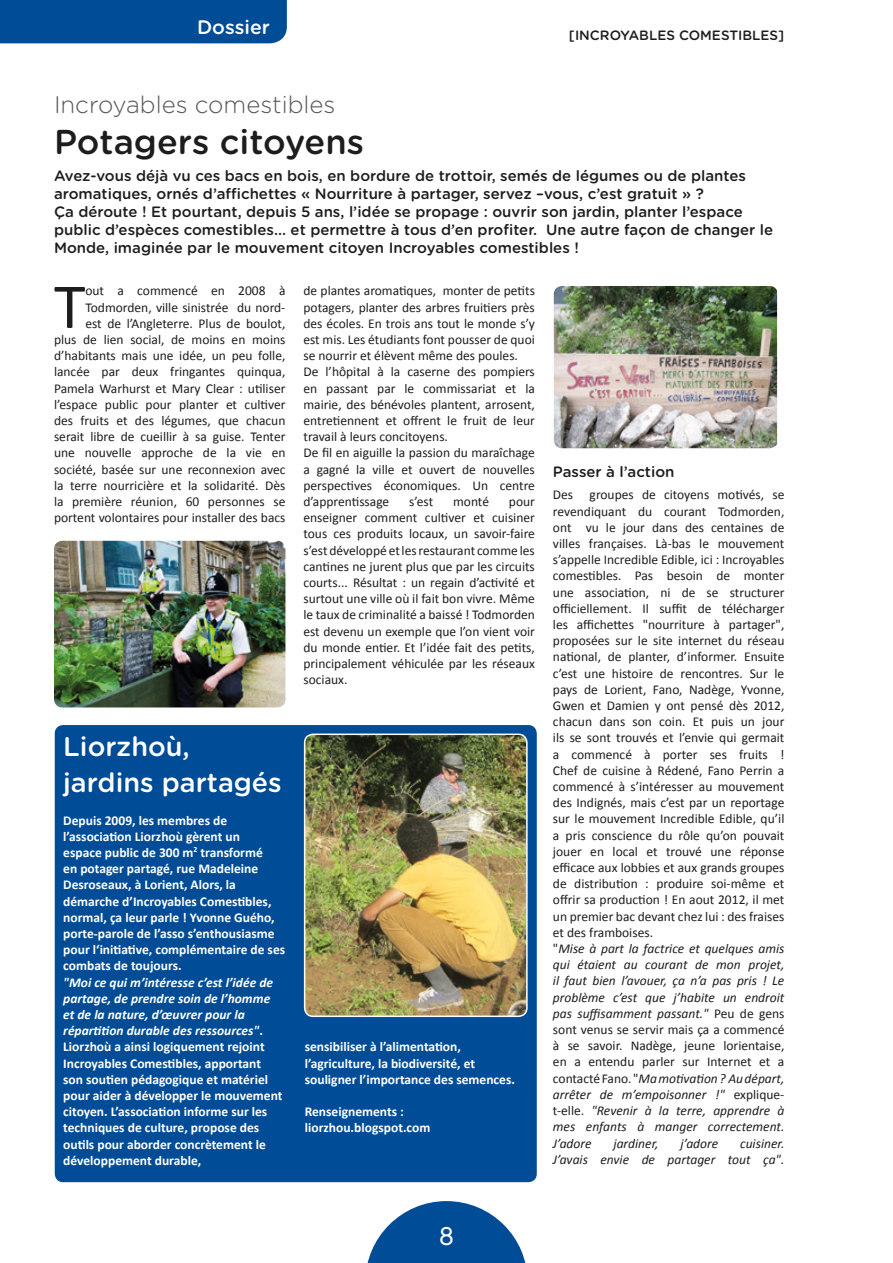
<style>
.page{position:relative;width:893px;height:1263px;background:#fff}
.page>*{position:absolute;margin:0;border:0;box-sizing:border-box;transform-origin:0 0}
.t1{font:64.5px "Calibri";color:#1d1d1b}
.surtitre{font:500 34.5px "Gotham Rounded";color:#1d1d1b}
.TITRE{font:500 27px "Gotham Rounded";color:#fff}
.t2{font:25.5px "Chalet London Nineteen Eighty";color:#fff}
.surtitre-2{font:300 24px "Gotham Rounded";color:#575756}
.t3{font:500 19.5px "Gotham Rounded";color:#fff}
.chapeau{font:500 15px/18px "Gotham Rounded";color:#1d1d1b}
.t4{font:13.5px/16.2px "Calibri";color:#1d1d1b;text-align:justify}
.t5{font:700 13.5px/16.2px "Calibri";color:#fff}
.t6{font:italic 13.5px/16.2px "Calibri";color:#1d1d1b;text-align:justify}
.t7{font:500 13.5px "Gotham Rounded";color:#1d1d1b}
.s1{font-style:normal}
.s2{font-style:italic}
</style>
<div class="page">
<div style="left:0;top:0;width:287px;height:43px;background:#004c97"></div>
<div style="left:55px;top:725px;width:482px;height:457px;background:#004c97;border-radius:9px"></div>
<img style="left:305px;top:736px;width:220px;height:280px">
<div style="left:304px;top:733px;width:224px;height:284px;border:2px solid #fff;border-radius:9px"></div>
<img style="left:54px;top:541px;width:231px;height:166px">
<img style="left:554px;top:286px;width:223px;height:162px">
<svg style="left:367px;top:1201px;width:159px;height:62px"></svg>
<h3 class="t3" style="left:197px;top:13px;width:74px">Dossier</h3>
<p class="t7" style="left:569px;top:26px;width:217px">[INCROYABLES COMESTIBLES]</p>
<p class="surtitre-2" style="left:54px;top:88px;width:283px">Incroyables comestibles</p>
<p class="surtitre" style="left:54px;top:117px;width:312px">Potagers citoyens</p>
<p class="chapeau" style="left:54px;top:166px;width:721px">Avez-vous déjà vu ces bacs en bois, en bordure de trottoir, semés de légumes ou de plantes aromatiques, ornés d’affichettes « Nourriture à partager, servez –vous, c’est gratuit » ?<br>Ça déroute ! Et pourtant, depuis 5 ans, l’idée se propage : ouvrir son jardin, planter l’espace public d’espèces comestibles... et permettre à tous d’en profiter. Une autre façon de changer le Monde, imaginée par le mouvement citoyen Incroyables comestibles !</p>
<p class="t1" style="left:54px;top:266px;width:33px">T</p>
<p class="t4" style="left:54px;top:283px;width:233px;text-align:right">out a commencé en 2008 à Todmorden, ville sinistrée du nord-<br>est de l’Angleterre. Plus de boulot,<br>plus de lien social, de moins en moins d’habitants mais une idée, un peu folle, lancée par deux fringantes quinqua, Pamela Warhurst et Mary Clear : utiliser l’espace public pour planter et cultiver des fruits et des légumes, que chacun serait libre de cueillir à sa guise. Tenter une nouvelle approche de la vie en société, basée sur une reconnexion avec la terre nourricière et la solidarité. Dès la première réunion, 60 personnes se portent volontaires pour installer des bacs</p>
<p class="t4" style="left:303px;top:283px;width:233px">de plantes aromatiques, monter de petits potagers, planter des arbres fruitiers près des écoles. En trois ans tout le monde s’y est mis. Les étudiants font pousser de quoi se nourrir et élèvent même des poules.</p>
<p class="t4" style="left:303px;top:364px;width:233px">De l’hôpital à la caserne des pompiers en passant par le commissariat et la mairie, des bénévoles plantent, arrosent, entretiennent et offrent le fruit de leur travail à leurs concitoyens.</p>
<p class="t4" style="left:303px;top:445px;width:233px">De fil en aiguille la passion du maraîchage a gagné la ville et ouvert de nouvelles perspectives économiques. Un centre d’apprentissage</p>
<p class="chapeau" style="left:553px;top:462px;width:123px">Passer à l’action</p>
<p class="t4" style="left:553px;top:487px;width:233px">Des groupes de citoyens motivés, se revendiquant du courant Todmorden, ont vu le jour dans des centaines de villes françaises. Là-bas le mouvement s’appelle Incredible Edible, ici : Incroyables comestibles. Pas besoin de monter une association, ni de se structurer officiellement. Il suffit de télécharger les affichettes "nourriture à partager", proposées sur le site internet du réseau national, de planter, d’informer. Ensuite c’est une histoire de rencontres. Sur le pays de Lorient, Fano, Nadège, Yvonne, Gwen et Damien y ont pensé dès 2012, chacun dans son coin. Et puis un jour ils se sont trouvés et l’envie qui germait a commencé à porter ses fruits !<br>Chef de cuisine à Rédené, Fano Perrin a commencé à s’intéresser au mouvement des Indignés, mais c’est par un reportage sur le mouvement Incredible Edible, qu’il a pris conscience du rôle qu’on pouvait jouer en local et trouvé une réponse efficace aux lobbies et aux grands groupes de distribution : produire soi-même et offrir sa production ! En aout 2012, il met un premier bac devant chez lui : des fraises et des framboises.</p>
<p class="t6" style="left:553px;top:940px;width:233px"><span class="s1">"</span>Mise à part la factrice et quelques amis qui étaient au courant de mon projet, il faut bien l’avouer, ça n’a pas pris ! Le problème c’est que j’habite un endroit pas suffisamment passant." <span class="s1">Peu de gens sont venus se servir mais ça a commencé à se savoir. Nadège, jeune lorientaise, en a entendu parler sur Internet et a contactéFano. "</span>Ma motivation? Au départ, arrêter de m’empoisonner !" <span class="s1">explique&shy;t-elle.</span> "Revenir à la terre, apprendre à mes enfants à manger correctement.<br>J’adore</p>
<p class="t4" style="left:409px;top:493px;width:26px">s’est</p>
<p class="t4" style="left:453px;top:493px;width:37px">monté</p>
<p class="t4" style="left:303px;top:493px;width:233px;text-indent:205px">pour enseigner comment cultiver et cuisiner tous ces produits locaux, un savoir-faire s’est développé et les restaurant comme les cantines ne jurent plus que par les circuits courts... Résultat : un regain d’activité et surtout une ville où il fait bon vivre. Même le taux de criminalité a baissé ! Todmorden est devenu un exemple que l’on vient voir du monde entier. Et l’idée fait des petits, principalement véhiculée par les réseaux sociaux.</p>
<p class="TITRE" style="left:63px;top:727px;width:128px">Liorzhoù,</p>
<p class="TITRE" style="left:63px;top:763px;width:220px">jardins partagés</p>
<p class="t5" style="left:63px;top:812px;width:223px">Depuis 2009, les membres de l’association Liorzhoù gèrent un<br>espace public de 300 m<sup>2</sup> transformé<br>en potager partagé, rue Madeleine Desroseaux, à Lorient, Alors, la démarche d’Incroyables Comestibles, normal, ça leur parle ! Yvonne Guého, porte-parole de l’asso s’enthousiasme pour l‘initiative, complémentaire de ses combats de toujours.</p>
<p class="t5" style="left:63px;top:974px;width:221px"><span class="s2">"Moi ce qui m’intéresse c’est l’idée de partage, de prendre soin de l’homme et de la nature, d’œuvrer pour la répartition durable des ressources"</span>.<br>Liorzhoù a ainsi logiquement rejoint Incroyables Comestibles, apportant son soutien pédagogique et matériel pour aider à développer le mouvement citoyen. L’association informe sur les techniques de culture, propose des outils pour aborder concrètement le développement durable,</p>
<p class="t5" style="left:305px;top:1039px;width:212px">sensibiliser à l’alimentation, l’agriculture, la biodiversité, et souligner l’importance des semences.</p>
<p class="t5" style="left:305px;top:1103px;width:101px">Renseignements :</p>
<p class="t5" style="left:305px;top:1120px;width:127px">liorzhou.blogspot.com</p>
<p class="t6" style="left:613px;top:1134px;width:47px">jardiner,</p>
<p class="t6" style="left:680px;top:1134px;width:39px">j’adore</p>
<p class="t6" style="left:553px;top:1134px;width:233px;text-align:right">cuisiner.<br>J’avais envie de partager tout ça".</p>
<h3 class="t2" style="left:439px;top:1221px;width:16px">8</h3>
</div>
